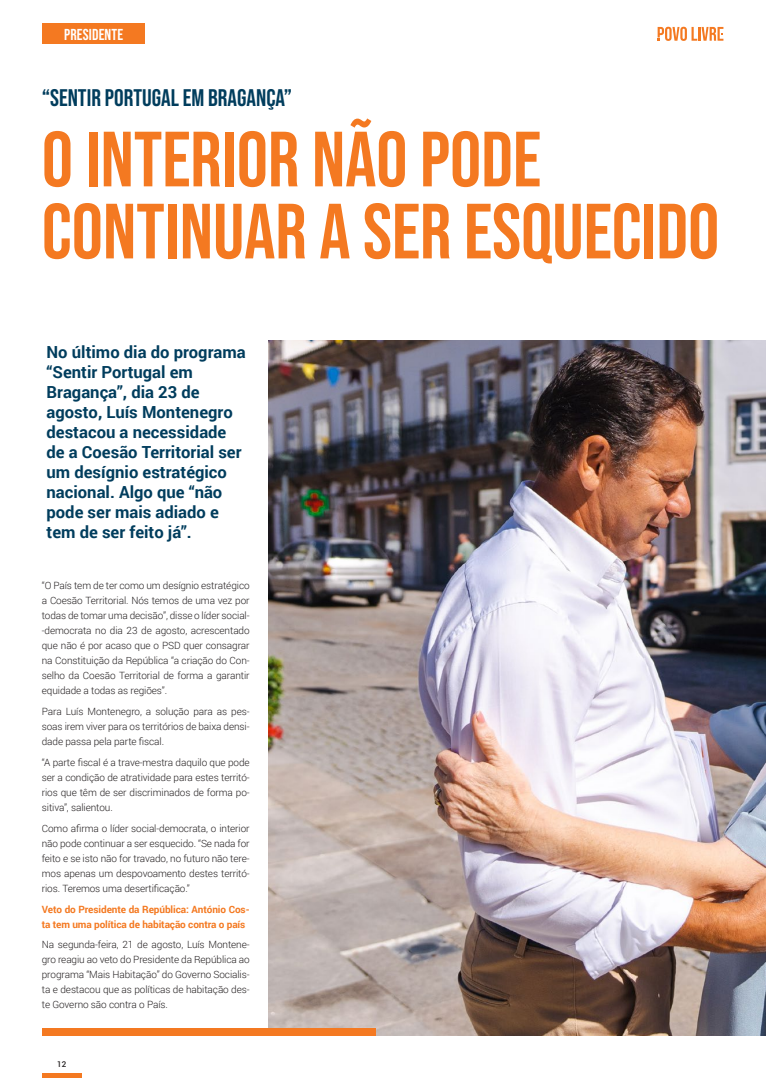
<style>
.page{position:relative;width:766px;height:1078px;background:#fff}
.page>*{position:absolute;margin:0;border:0;box-sizing:border-box;transform-origin:0 0}
.t1{font:700 78px/72px "Bebas Neue Pro";color:#f47921}
.t2{font:700 24px "Bebas Neue Pro";color:#013d5d}
.t3{font:700 16.6px/20px "Roboto";color:#013d5d}
.t4{font:700 15.8px "Bebas Neue Pro";letter-spacing:.01em;color:#fff}
.t5{font:300 10px/15px "Roboto";letter-spacing:-.01em;color:#231f20;text-align:justify}
.t6{font:700 10px/15px "Roboto";letter-spacing:-.01em;color:#f47921}
.t7{font:500 8px "Roboto";color:#231f20}
</style>
<div class="page">
<hr style="left:42px;top:1073px;width:39px;height:4px;background:#f47921">
<svg style="left:657px;top:27px;width:66px;height:14px"></svg>
<div style="left:43px;top:24px;width:102px;height:20px;background:#f47921"></div>
<img style="left:268px;top:340px;width:497px;height:694px">
<div style="left:43px;top:1027px;width:333px;height:8px;background:#f47921"></div>
<p class="t4" style="left:64px;top:25px;width:60px">PRESIDENTE</p>
<p class="t2" style="left:42px;top:84px;width:252px">“SENTIR PORTUGAL EM BRAGANÇA”</p>
<p class="t1" style="left:42px;top:122px;width:678px">O INTERIOR NÃO PODE<br>CONTINUAR A SER ESQUECIDO</p>
<p class="t3" style="left:46px;top:341px;width:201px">No último dia do programa “Sentir Portugal em<br>Bragança”, dia 23 de agosto, Luís Montenegro destacou a necessidade de a Coesão Territorial ser um desígnio estratégico nacional. Algo que “não pode ser mais adiado e tem de ser feito já”.</p>
<p class="t5" style="left:42px;top:577px;width:209px">“O País tem de ter como um desígnio estratégico a Coesão Territorial. Nós temos de uma vez por todas de tomar uma decisão”, disse o líder social--democrata no dia 23 de agosto, acrescentado que não é por acaso que o PSD quer consagrar na Constituição da República “a criação do Con&shy;selho da Coesão Territorial de forma a garantir equidade a todas as regiões”.</p>
<p class="t5" style="left:42px;top:703px;width:209px">Para Luís Montenegro, a solução para as pes&shy;soas irem viver para os territórios de baixa densi&shy;dade passa pela parte fiscal.</p>
<p class="t5" style="left:42px;top:754px;width:209px">“A parte fiscal é a trave-mestra daquilo que pode ser a condição de atratividade para estes territó&shy;rios que têm de ser discriminados de forma po&shy;sitiva”, salientou.</p>
<p class="t5" style="left:42px;top:820px;width:209px">Como afirma o líder social-democrata, o interior não pode continuar a ser esquecido. “Se nada for feito e se isto não for travado, no futuro não tere&shy;mos apenas um despovoamento destes territó&shy;rios. Teremos uma desertificação.”</p>
<p class="t6" style="left:42px;top:900px;width:209px">Veto do Presidente da República: António Cos&shy;ta tem uma política de habitação contra o país</p>
<p class="t5" style="left:42px;top:936px;width:209px">Na segunda-feira, 21 de agosto, Luís Montene&shy;gro reagiu ao veto do Presidente da República ao programa “Mais Habitação” do Governo Socialis&shy;ta e destacou que as políticas de habitação des&shy;te Governo são contra o País.</p>
<p class="t7" style="left:57px;top:1058px;width:11px">12</p>
</div>
